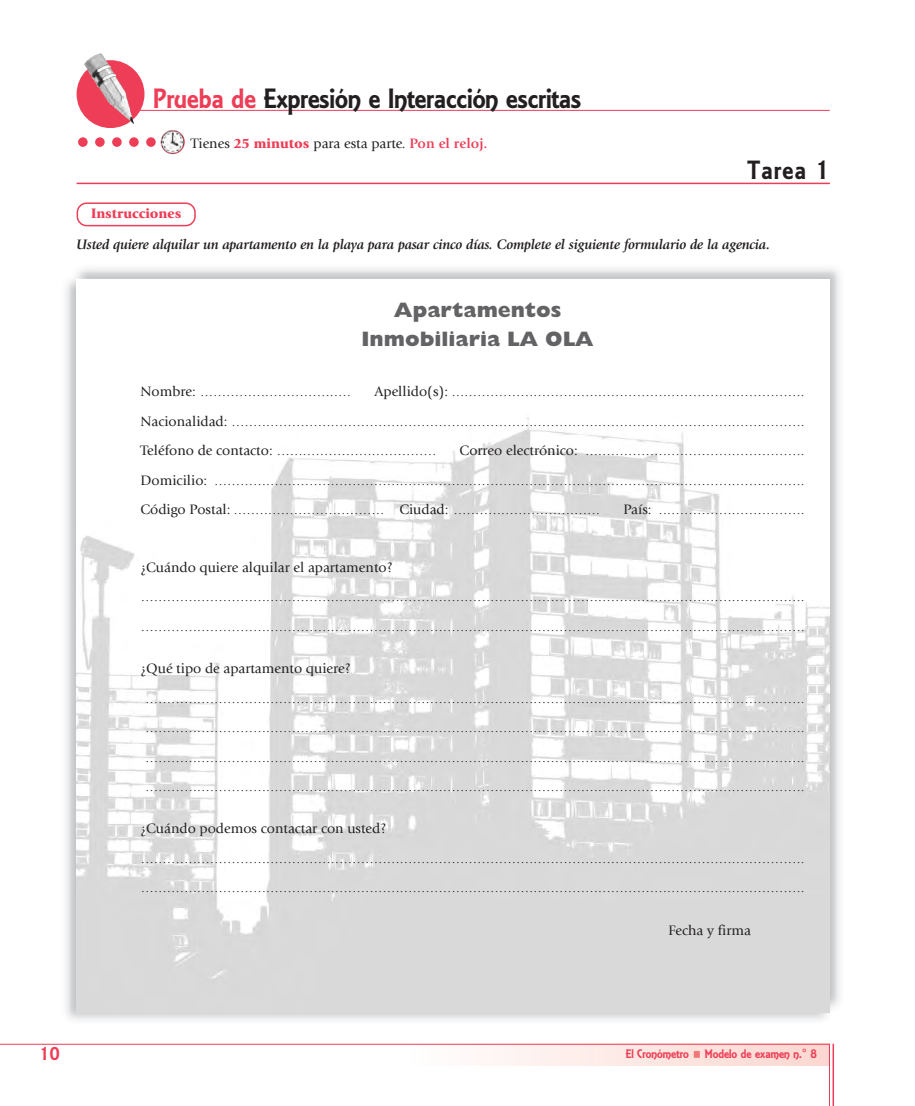
<style>
.page{position:relative;width:915px;height:1106px;background:#fff}
.page>*{position:absolute;margin:0;border:0;box-sizing:border-box;transform-origin:0 0}
.t1{font:27px "Gianna";color:#231f20}
.t2{font:25.5px "Gianna";letter-spacing:.05em;color:#231f20}
.t3{font:800 21px/28.5px "Gill Sans";color:#636366;text-align:center}
.t4{font:18px "Gianna";color:#ee3d56}
.t5{font:14.25px "Giovanni";color:#231f20}
.t6{font:italic 700 14.25px "Giovanni";letter-spacing:-.015em;color:#231f20}
.t7{font:900 14.25px "Giovanni";color:#ee3d56}
.t8{font:12px "Giovanni";color:#231f20}
.t9{font:12px "Gianna";color:#ee3d56}
.s1{color:#ee3d56}
.s2{font-weight:900;color:#ee3d56}
.s3{font-weight:700;color:#ee3d56}
.s4{font-size:14.25px}
.s5{font-family:"Lucida Grande"}
</style>
<div class="page">
<hr style="left:98px;top:110px;width:731px;height:1px;background:#ee3d56">
<svg style="left:0;top:1043px;width:829px;height:23px"></svg>
<hr style="left:832px;top:1043px;width:1px;height:63px;background:#ee3d56">
<div style="left:77px;top:60px;width:67px;height:68px;background:#ee3d56;border-radius:50%"></div>
<img style="left:84px;top:53px;width:50px;height:71px">
<svg style="left:161px;top:130px;width:24px;height:24px"></svg>
<img style="left:161px;top:130px;width:23px;height:23px">
<div style="left:78px;top:137px;width:10px;height:10px;background:#ee3d56;border-radius:50%"></div>
<div style="left:95px;top:137px;width:10px;height:10px;background:#ee3d56;border-radius:50%"></div>
<div style="left:112px;top:137px;width:10px;height:10px;background:#ee3d56;border-radius:50%"></div>
<div style="left:129px;top:137px;width:10px;height:10px;background:#ee3d56;border-radius:50%"></div>
<div style="left:146px;top:137px;width:10px;height:10px;background:#ee3d56;border-radius:50%"></div>
<svg style="left:77px;top:202px;width:119px;height:24px"></svg>
<hr style="left:77px;top:183px;width:752px;height:1px;background:#ee3d56">
<img style="left:70px;top:268px;width:770px;height:747px">
<div style="left:77px;top:279px;width:752px;height:729px;background:#fff"></div>
<img style="left:77px;top:418px;width:752px;height:594px">
<h1 class="t1" style="left:153px;top:83px;width:429px"><span class="s1">Prueba de</span> Expresión e Interacción escritas</h1>
<p class="t5" style="left:191px;top:137px;width:298px">Tienes <span class="s2">25 minutos</span> para esta parte. <span class="s3">Pon el reloj.</span></p>
<p class="t7" style="left:91px;top:208px;width:92px">Instrucciones</p>
<h2 class="t2" style="left:747px;top:155px;width:84px">Tarea 1</h2>
<p class="t6" style="left:77px;top:239px;width:695px">Usted quiere alquilar un apartamento en la playa para pasar cinco días. Complete el siguiente formulario de la agencia.</p>
<h3 class="t3" style="left:361px;top:298px;width:233px">Apartamentos<br>Inmobiliaria LA OLA</h3>
<p class="t8" style="left:140px;top:388px;width:212px"><span class="s4">Nombre:</span> ...................................</p>
<p class="t8" style="left:374px;top:388px;width:431px"><span class="s4">Apellido(s):</span> ..................................................................................</p>
<p class="t8" style="left:140px;top:417px;width:665px"><span class="s4">Nacionalidad:</span> .....................................................................................................................................</p>
<p class="t8" style="left:140px;top:447px;width:297px"><span class="s4">Teléfono de contacto:</span> .....................................</p>
<p class="t8" style="left:459px;top:447px;width:346px"><span class="s4">Correo electrónico:</span> ...................................................</p>
<p class="t8" style="left:140px;top:476px;width:665px"><span class="s4">Domicilio:</span> .........................................................................................................................................</p>
<p class="t8" style="left:140px;top:506px;width:460px"><span class="s4">Código Postal:</span> ................................... <span class="s4">Ciudad:</span> ..................................</p>
<p class="t8" style="left:623px;top:506px;width:182px"><span class="s4">País:</span> ..................................</p>
<p class="t5" style="left:140px;top:561px;width:253px">¿Cuándo quiere alquilar el apartamento?</p>
<p class="t8" style="left:141px;top:592px;width:664px">..........................................................................................................................................................</p>
<p class="t8" style="left:141px;top:622px;width:664px">..........................................................................................................................................................</p>
<p class="t5" style="left:140px;top:662px;width:211px">¿Qué tipo de apartamento quiere?</p>
<p class="t8" style="left:146px;top:694px;width:659px">.........................................................................................................................................................</p>
<p class="t8" style="left:146px;top:723px;width:659px">.........................................................................................................................................................</p>
<p class="t8" style="left:146px;top:753px;width:659px">.........................................................................................................................................................</p>
<p class="t8" style="left:146px;top:782px;width:659px">.........................................................................................................................................................</p>
<p class="t5" style="left:140px;top:823px;width:247px">¿Cuándo podemos contactar con usted?</p>
<p class="t8" style="left:141px;top:854px;width:664px">..........................................................................................................................................................</p>
<p class="t8" style="left:141px;top:883px;width:664px">..........................................................................................................................................................</p>
<p class="t5" style="left:668px;top:924px;width:84px">Fecha y firma</p>
<h3 class="t4" style="left:40px;top:1043px;width:21px">10</h3>
<p class="t9" style="left:625px;top:1046px;width:64px">El Cronómetro</p>
<p class="t9" style="left:704px;top:1046px;width:114px">Modelo de examen n.<span class="s5">°</span> 8</p>
</div>
